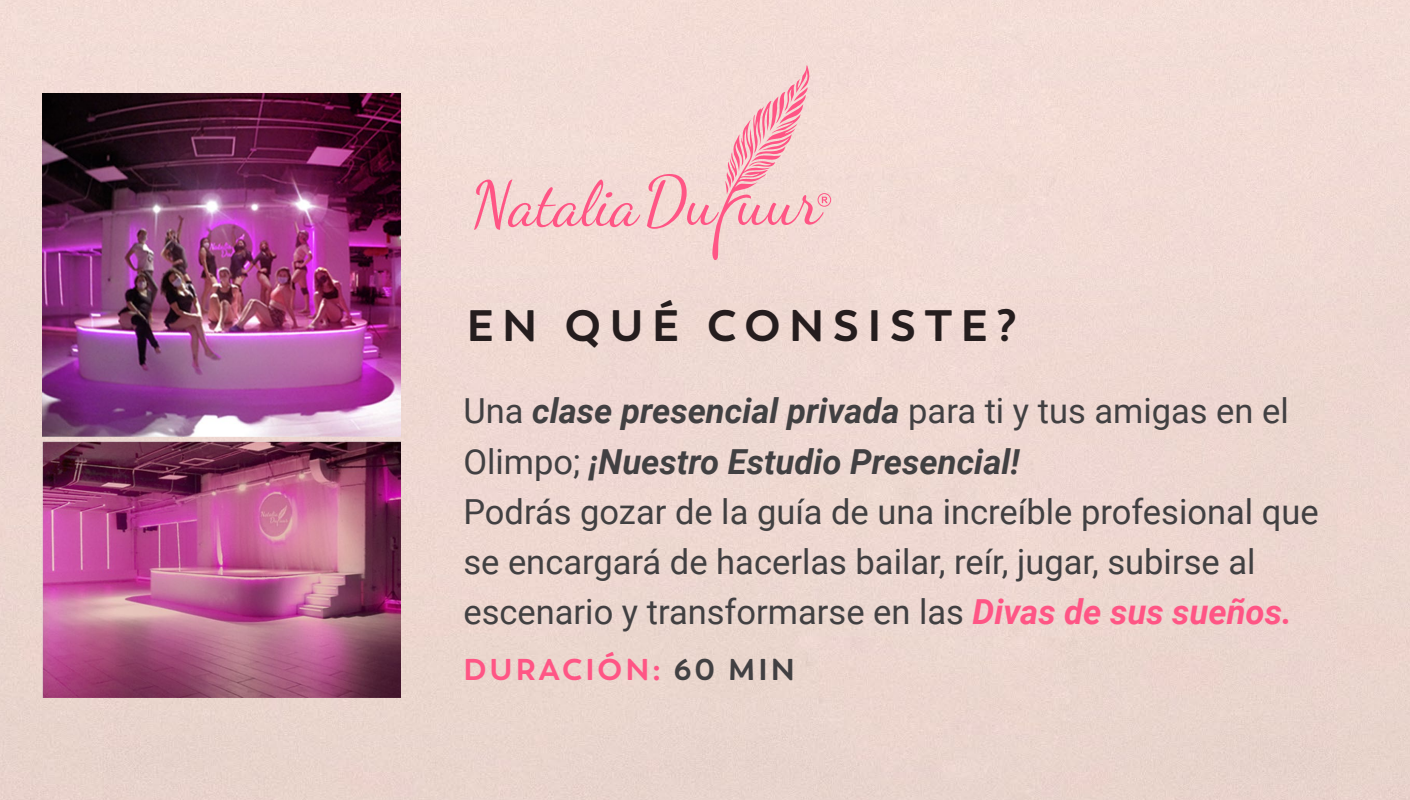
<style>
.page{position:relative;width:1410px;height:800px;background:#efd8d2}
.page>*{position:absolute;margin:0;border:0;box-sizing:border-box;transform-origin:0 0}
.t1{font:700 43.8px "Boston";letter-spacing:.2em;color:#282325}
.t2{font:34.5px/50.1px "Roboto";color:#414042}
.t3{font:700 30px "Boston";letter-spacing:.1em;color:#ff5585}
.s1{font-weight:700;font-style:italic}
.s2{font-weight:700;font-style:italic;color:#ff5585}
.s3{color:#414042}
</style>
<div class="page">
<svg style="left:474px;top:179px;width:166px;height:51px;background:#f4bec4"></svg>
<svg style="left:647px;top:65px;width:184px;height:195px;background:#f4cccb"></svg>
<img style="left:42px;top:93px;width:358px;height:604px">
<p class="t1" style="left:466px;top:299px;width:552px">EN QUÉ CONSISTE?</p>
<p class="t2" style="left:463px;top:384px;width:857px">Una <span class="s1">clase presencial privada</span> para ti y tus amigas en el Olimpo; <span class="s1">¡Nuestro Estudio Presencial!<br></span>Podrás gozar de la guía de una increíble profesional que se encargará de hacerlas bailar, reír, jugar, subirse al escenario y transformarse en las <span class="s2">Divas de sus sueños.</span></p>
<p class="t3" style="left:464px;top:651px;width:333px">DURACIÓN: <span class="s3">60 MIN</span></p>
</div>
